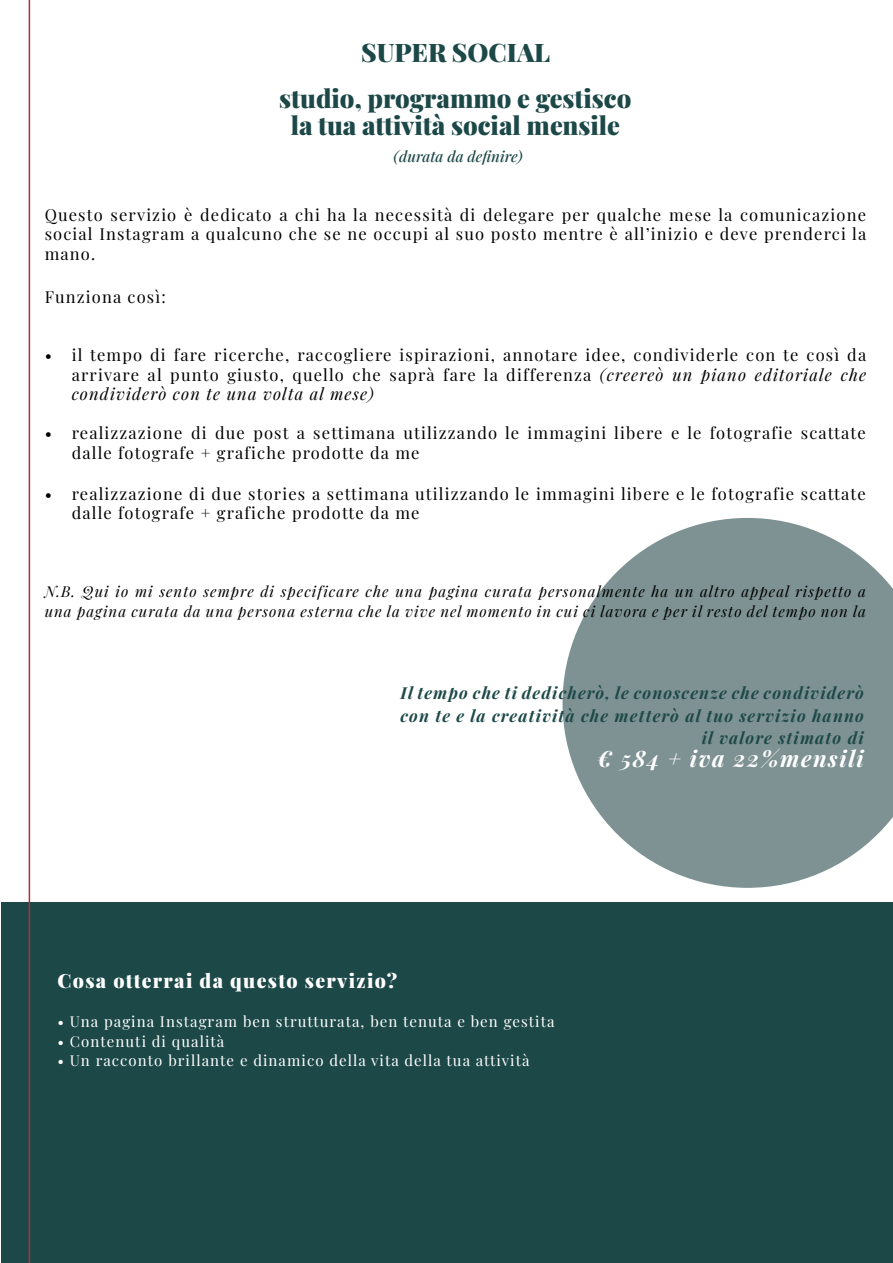
<style>
.page{position:relative;width:893px;height:1263px;background:#fff}
.page>*{position:absolute;margin:0;border:0;box-sizing:border-box;transform-origin:0 0}
.t1{font:900 25.5px/46.5px "Playfair Display";color:#1d4848;text-align:center}
.t2{font:italic 700 22.5px "Playfair Display";letter-spacing:.07em;color:#fff}
.t3{font:900 19.5px "Playfair Display";letter-spacing:.07em;color:#fff}
.t4{font:16.5px/19.5px "Playfair Display";letter-spacing:.07em;color:#000;text-align:justify}
.t5{font:italic 700 16.5px/22.5px "Playfair Display";letter-spacing:.07em;color:#1f4949;text-align:right}
.t6{font:italic 15px/19.5px "Playfair Display";letter-spacing:.07em;color:#000}
.t7{font:15px "Playfair Display";letter-spacing:.07em;color:#fff}
.t8{font:italic 15px "Playfair Display";color:#1d4848}
.s1{font-style:italic}
</style>
<div class="page">
<div style="left:1px;top:902px;width:892px;height:361px;background:#1d4848"></div>
<svg style="left:562px;top:518px;width:331px;height:370px;fill:#7e9293"></svg>
<hr style="left:29px;top:0;width:1px;height:1263px;background:#b22d3c">
<h1 class="t1" style="left:279px;top:27px;width:354px">SUPER SOCIAL<br>studio, programmo e gestisco</h1>
<h1 class="t1" style="left:291px;top:100px;width:331px">la tua attività social mensile</h1>
<p class="t8" style="left:393px;top:145px;width:131px">(durata da definire)</p>
<p class="t4" style="left:45px;top:203px;width:823px">Questo servizio è dedicato a chi ha la necessità di delegare per qualche mese la comunicazione social Instagram a qualcuno che se ne occupi al suo posto mentre è all’inizio e deve prenderci la mano.</p>
<p class="t4" style="left:45px;top:285px;width:123px">Funziona così:</p>
<p class="t4" style="left:72px;top:344px;width:796px;text-indent:-27px">• il tempo di fare ricerche, raccogliere ispirazioni, annotare idee, condividerle con te così da arrivare al punto giusto, quello che saprà fare la differenza <span class="s1">(creereò un piano editoriale che condividerò con te una volta al mese)</span></p>
<p class="t4" style="left:72px;top:422px;width:796px;text-indent:-27px">• realizzazione di due post a settimana utilizzando le immagini libere e le fotografie scattate dalle fotografe + grafiche prodotte da me</p>
<p class="t4" style="left:72px;top:482px;width:796px;text-indent:-27px">• realizzazione di due stories a settimana utilizzando le immagini libere e le fotografie scattate dalle fotografe + grafiche prodotte da me</p>
<p class="t6" style="left:45px;top:581px;width:823px">N.B. Qui io mi sento sempre di specificare che una pagina curata personalmente ha un altro appeal rispetto a una pagina curata da una persona esterna che la vive nel momento in cui ci lavora e per il resto del tempo non la</p>
<p class="t5" style="left:400px;top:680px;width:465px">Il tempo che ti dedicherò, le conoscenze che condividerò con te e la creatività che metterò al tuo servizio hanno il valore stimato di</p>
<h2 class="t2" style="left:597px;top:741px;width:268px">€ 584 + iva 22%mensili</h2>
<p class="t3" style="left:57px;top:966px;width:342px">Cosa otterrai da questo servizio?</p>
<p class="t7" style="left:57px;top:1010px;width:499px">• Una pagina Instagram ben strutturata, ben tenuta e ben gestita</p>
<p class="t7" style="left:57px;top:1029px;width:168px">• Contenuti di qualità</p>
<p class="t7" style="left:57px;top:1049px;width:474px">• Un racconto brillante e dinamico della vita della tua attività</p>
</div>
